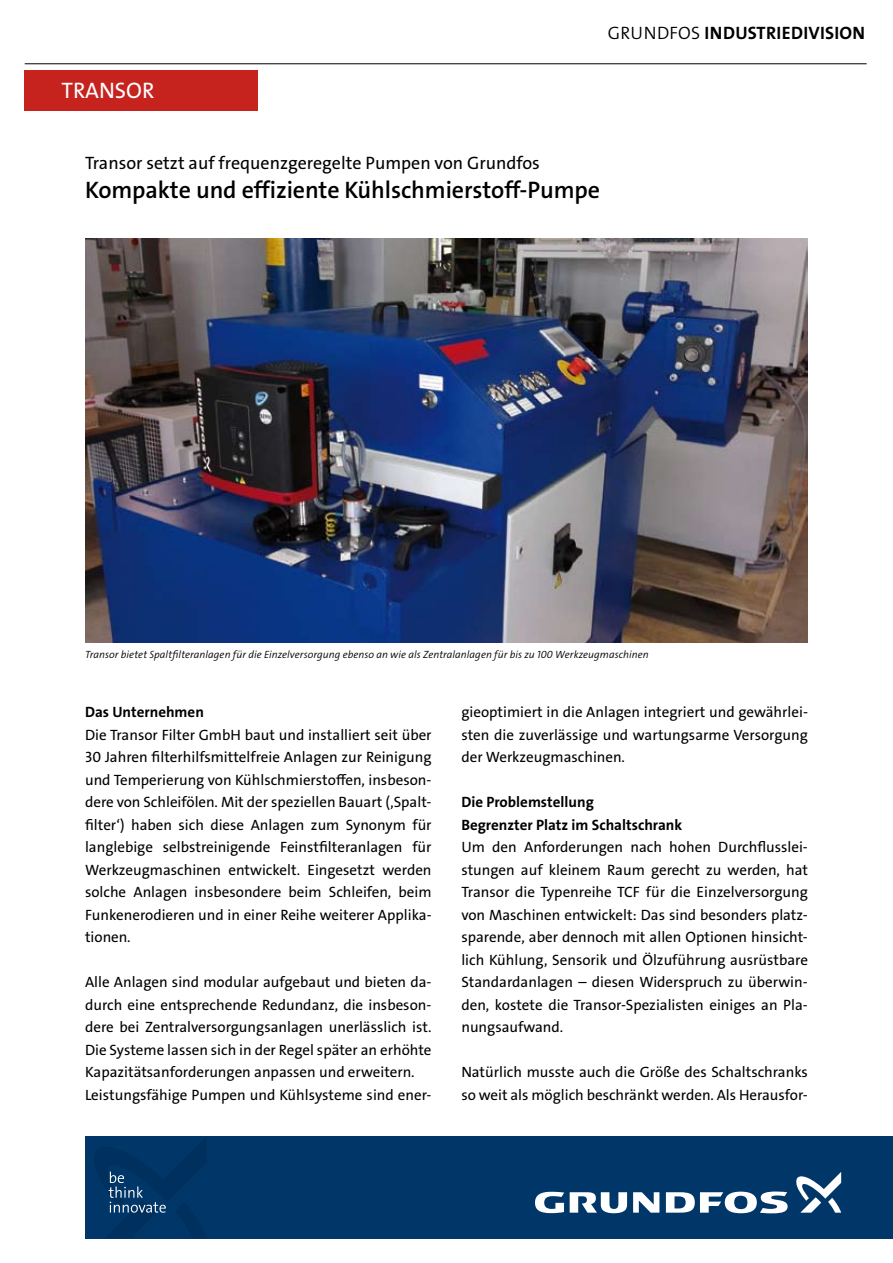
<style>
.page{position:relative;width:893px;height:1263px;background:#fff}
.page>*{position:absolute;margin:0;border:0;box-sizing:border-box;transform-origin:0 0}
.t1{font:24px "Grundfos The Sans V2 OT 6 SB";letter-spacing:-.005em;color:#000}
.t2{font:22.5px "Grundfos The Sans V2 OT 5 R";color:#fff}
.t3{font:18px "Grundfos The Sans V2 OT 5 R";color:#000}
.t4{font:18px "Grundfos The Sans V2 OT 7 B";letter-spacing:.015em;color:#000}
.t5{font:15px/22.5px "Grundfos The Sans V2 OT 5 R";color:#000;text-align:justify}
.t6{font:15px/22.5px "Grundfos The Sans V2 OT 7 B";color:#000}
.t7{font:10.5px "Grundfos The Sans V2 OT 4 SL Italic";letter-spacing:.005em;color:#000}
.s1{font-family:"Grundfos The Sans V2 OT 4 SL"}
</style>
<div class="page">
<hr style="left:25px;top:63px;width:842px;height:1px;background:#000">
<div style="left:25px;top:70px;width:233px;height:40px;background:#c6231f"></div>
<div style="left:483px;top:1136px;width:410px;height:102px;background:#003768"></div>
<svg style="left:633px;top:1192px;width:26px;height:20px"></svg>
<svg style="left:570px;top:1192px;width:57px;height:21px"></svg>
<svg style="left:535px;top:1192px;width:29px;height:21px"></svg>
<svg style="left:666px;top:1191px;width:122px;height:22px"></svg>
<svg style="left:796px;top:1172px;width:45px;height:40px"></svg>
<div style="left:85px;top:1136px;width:406px;height:102px;background:#003768"></div>
<svg style="left:108px;top:1171px;width:58px;height:42px"></svg>
<img style="left:85px;top:238px;width:723px;height:404px">
<h2 class="t2" style="left:62px;top:76px;width:94px">TRANSOR</h2>
<p class="t4" style="left:608px;top:21px;width:259px"><span class="s1">GRUNDFOS</span> INDUSTRIEDIVISION</p>
<p class="t3" style="left:85px;top:151px;width:456px">Transor setzt auf frequenzgeregelte Pumpen von Grundfos</p>
<h1 class="t1" style="left:85px;top:175px;width:517px">Kompakte und effiziente Kühlschmierstoff-Pumpe</h1>
<p class="t7" style="left:85px;top:648px;width:565px">Transor bietet Spaltfilteranlagen für die Einzelversorgung ebenso an wie als Zentralanlagen für bis zu 100 Werkzeugmaschinen</p>
<p class="t6" style="left:85px;top:701px;width:120px">Das Unternehmen</p>
<p class="t5" style="left:85px;top:723px;width:348px">Die Transor Filter GmbH baut und installiert seit über 30 Jahren filterhilfsmittelfreie Anlagen zur Reinigung und Temperierung von Kühlschmierstoffen, insbeson&shy;dere von Schleifölen. Mit der speziellen Bauart (‚Spalt&shy;filter‘) haben sich diese Anlagen zum Synonym für langlebige selbstreinigende Feinstfilteranlagen für Werkzeugmaschinen entwickelt. Eingesetzt werden solche Anlagen insbesondere beim Schleifen, beim Funkenerodieren und in einer Reihe weiterer Applika&shy;tionen.</p>
<p class="t5" style="left:85px;top:971px;width:348px;text-align:left">Alle Anlagen sind modular aufgebaut und bieten da&shy;durch eine entsprechende Redundanz, die insbeson&shy;dere bei Zentralversorgungsanlagen unerlässlich ist.<br>Die Systeme lassen sich in der Regel später an erhöhte Kapazitätsanforderungen anpassen und erweitern.<br>Leistungsfähige Pumpen und Kühlsysteme sind ener-</p>
<p class="t5" style="left:461px;top:701px;width:348px">gieoptimiert in die Anlagen integriert und gewährlei&shy;sten die zuverlässige und wartungsarme Versorgung der Werkzeugmaschinen.</p>
<p class="t6" style="left:461px;top:791px;width:222px">Die Problemstellung<br>Begrenzter Platz im Schaltschrank</p>
<p class="t5" style="left:461px;top:836px;width:348px">Um den Anforderungen nach hohen Durchflusslei&shy;stungen auf kleinem Raum gerecht zu werden, hat Transor die Typenreihe TCF für die Einzelversorgung von Maschinen entwickelt: Das sind besonders platz&shy;sparende, aber dennoch mit allen Optionen hinsicht&shy;lich Kühlung, Sensorik und Ölzuführung ausrüstbare Standardanlagen – diesen Widerspruch zu überwin&shy;den, kostete die Transor-Spezialisten einiges an Pla&shy;nungsaufwand.</p>
<p class="t5" style="left:461px;top:1061px;width:348px">Natürlich musste auch die Größe des Schaltschranks so weit als möglich beschränkt werden. Als Herausfor-</p>
</div>
